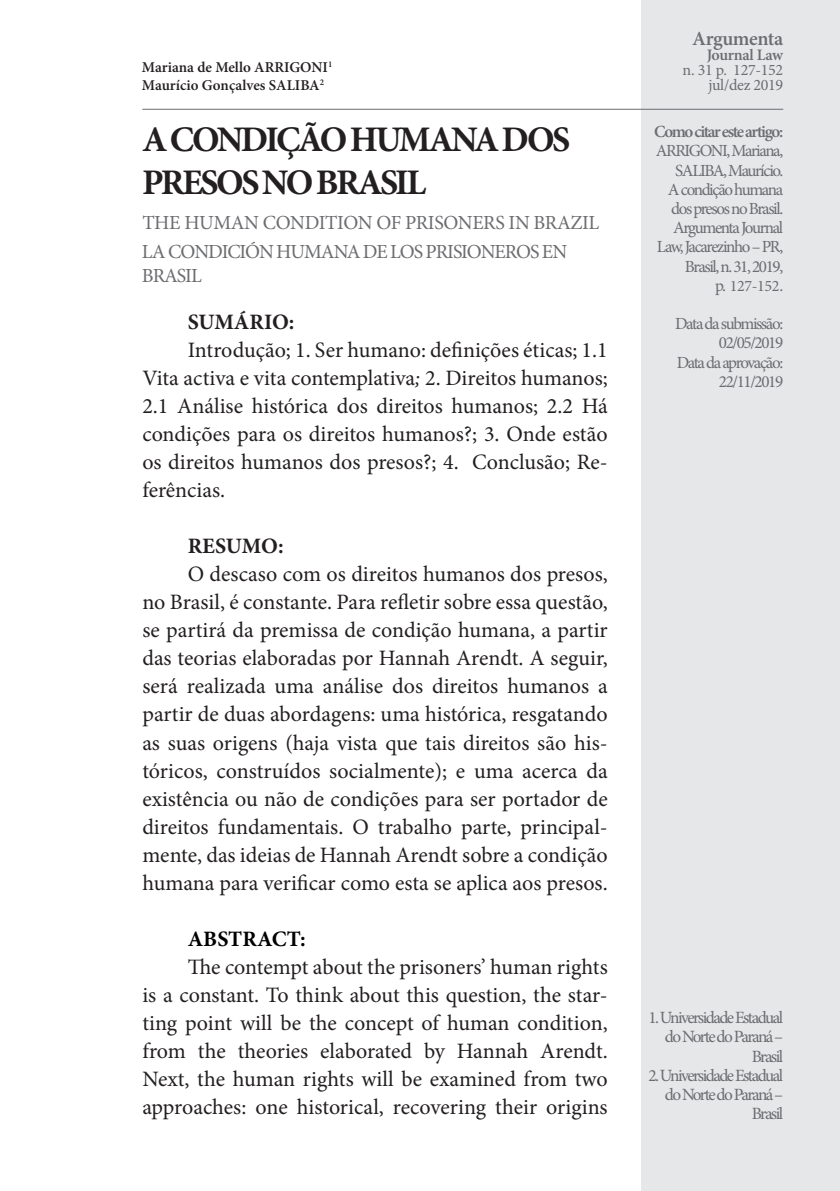
<style>
.page{position:relative;width:840px;height:1191px;background:#fff}
.page>*{position:absolute;margin:0;border:0;box-sizing:border-box;transform-origin:0 0}
.Título_Artigo{font:700 36px/43.2px "Minion Pro";letter-spacing:-.07em;color:#231f20}
.Texto_Artigo{font:22px/28px "Minion Pro";color:#231f20;text-align:justify}
.Texto_Artigo-2{font:700 22px "Minion Pro";letter-spacing:-.005em;color:#231f20}
.Texto_Artigo-3{font:700 22px "Minion Pro";color:#000}
.Titulo_Espanhol{font:20px/24px "Minion Pro";letter-spacing:-.055em;color:#6c6d70}
.Titulo_English{font:20px "Minion Pro";letter-spacing:-.02em;color:#6c6d70}
.t1{font:600 20px "Minion Pro";letter-spacing:-.02em;color:#6c6d70}
.Autor_descricao{font:17.2px/19.2px "Minion Pro";letter-spacing:-.09em;color:#6c6d70;text-align:right}
.Como_citar_artigo{font:17px/19.2px "Minion Pro";letter-spacing:-.08em;color:#6c6d70;text-align:right}
.Como_citar_artigo-2{font:600 17px "Minion Pro";letter-spacing:-.08em;color:#6c6d70}
.Como_citar_artigo-3{font:16px/15.2px "Minion Pro";letter-spacing:-.02em;color:#6c6d70;text-align:right}
.t2{font:600 16px "Minion Pro";letter-spacing:-.02em;color:#6c6d70}
.Autor{font:600 15px "Minion Pro";color:#231f20}
.s1{font-style:italic}
.s2{font-size:17px}
</style>
<div class="page">
<div style="left:641px;top:0;width:198px;height:1191px;background:#e6e7e9"></div>
<hr style="left:142px;top:109px;width:640px;height:1px;background:#6c6d70">
<p class="Autor" style="left:142px;top:57px;width:192px">Mariana de Mello ARRIGONI<sup>1</sup></p>
<p class="Autor" style="left:142px;top:75px;width:183px">Maurício Gonçalves SALIBA<sup>2</sup></p>
<p class="Título_Artigo" style="left:142px;top:117px;width:429px">A CONDIÇÃO HUMANA DOS<br>PRESOS NO BRASIL</p>
<p class="Titulo_English" style="left:142px;top:209px;width:458px">THE HUMAN CONDITION OF PRISONERS IN BRAZIL</p>
<p class="Titulo_Espanhol" style="left:142px;top:240px;width:426px">LA CONDICIÓN HUMANA DE LOS PRISIONEROS EN<br>BRASIL</p>
<p class="Texto_Artigo-2" style="left:188px;top:307px;width:108px">SUMÁRIO:</p>
<p class="Texto_Artigo" style="left:142px;top:336px;width:466px;text-indent:45px">Introdução; 1. Ser humano: definições éticas; 1.1<br>Vita activa e vita contemplativa<span class="s1">;</span> 2. Direitos humanos; 2.1 Análise histórica dos direitos humanos; 2.2 Há condições para os direitos humanos?; 3. Onde estão os direitos humanos dos presos?; 4. Conclusão; Re&shy;ferências.</p>
<p class="Texto_Artigo-2" style="left:188px;top:531px;width:97px">RESUMO:</p>
<p class="Texto_Artigo" style="left:142px;top:560px;width:466px;text-indent:45px">O descaso com os direitos humanos dos presos, no Brasil, é constante. Para refletir sobre essa questão, se partirá da premissa de condição humana, a partir das teorias elaboradas por Hannah Arendt. A seguir, será realizada uma análise dos direitos humanos a partir de duas abordagens: uma histórica, resgatando as suas origens (haja vista que tais direitos são his&shy;tóricos, construídos socialmente); e uma acerca da existência ou não de condições para ser portador de direitos fundamentais. O trabalho parte, principal&shy;mente, das ideias de Hannah Arendt sobre a condição humana para verificar como esta se aplica aos presos.</p>
<p class="Texto_Artigo-3" style="left:188px;top:923px;width:119px">ABSTRACT:</p>
<p class="Texto_Artigo" style="left:142px;top:952px;width:466px;text-indent:45px">The contempt about the prisoners’ human rights is a constant. To think about this question, the star&shy;ting point will be the concept of human condition, from the theories elaborated by Hannah Arendt.<br>Next, the human rights will be examined from two approaches: one historical, recovering their origins</p>
<p class="t1" style="left:691px;top:25px;width:92px">Argumenta</p>
<p class="t2" style="left:706px;top:44px;width:78px">Journal Law</p>
<p class="Como_citar_artigo-3" style="left:682px;top:63px;width:102px">n. 31 p. 127-152 jul/dez 2019</p>
<p class="Como_citar_artigo-2" style="left:653px;top:120px;width:130px">Como citar este artigo:</p>
<p class="Como_citar_artigo" style="left:655px;top:141px;width:129px">ARRIGONI, Mariana,<br>SALIBA, Maurício.<br>A condição humana dos presos no Brasil.<br>Argumenta Journal<br>Law, Jacarezinho – PR,<br>Brasil, n. 31, 2019,</p>
<p class="Como_citar_artigo-3" style="left:714px;top:278px;width:69px"><span class="s2">p.</span> 127-152<span class="s2">.</span></p>
<p class="Como_citar_artigo" style="left:674px;top:314px;width:110px">Data da submissão:</p>
<p class="Como_citar_artigo" style="left:718px;top:333px;width:66px">02/05/2019</p>
<p class="Como_citar_artigo" style="left:676px;top:353px;width:108px">Data da aprovação:</p>
<p class="Como_citar_artigo" style="left:718px;top:372px;width:66px">22/11/2019</p>
<p class="Autor_descricao" style="left:648px;top:1008px;width:136px">1.Universidade Estadual do Norte do Paraná –<br>Brasil</p>
<p class="Autor_descricao" style="left:648px;top:1065px;width:136px">2.Universidade Estadual do Norte do Paraná –<br>Brasil</p>
</div>
